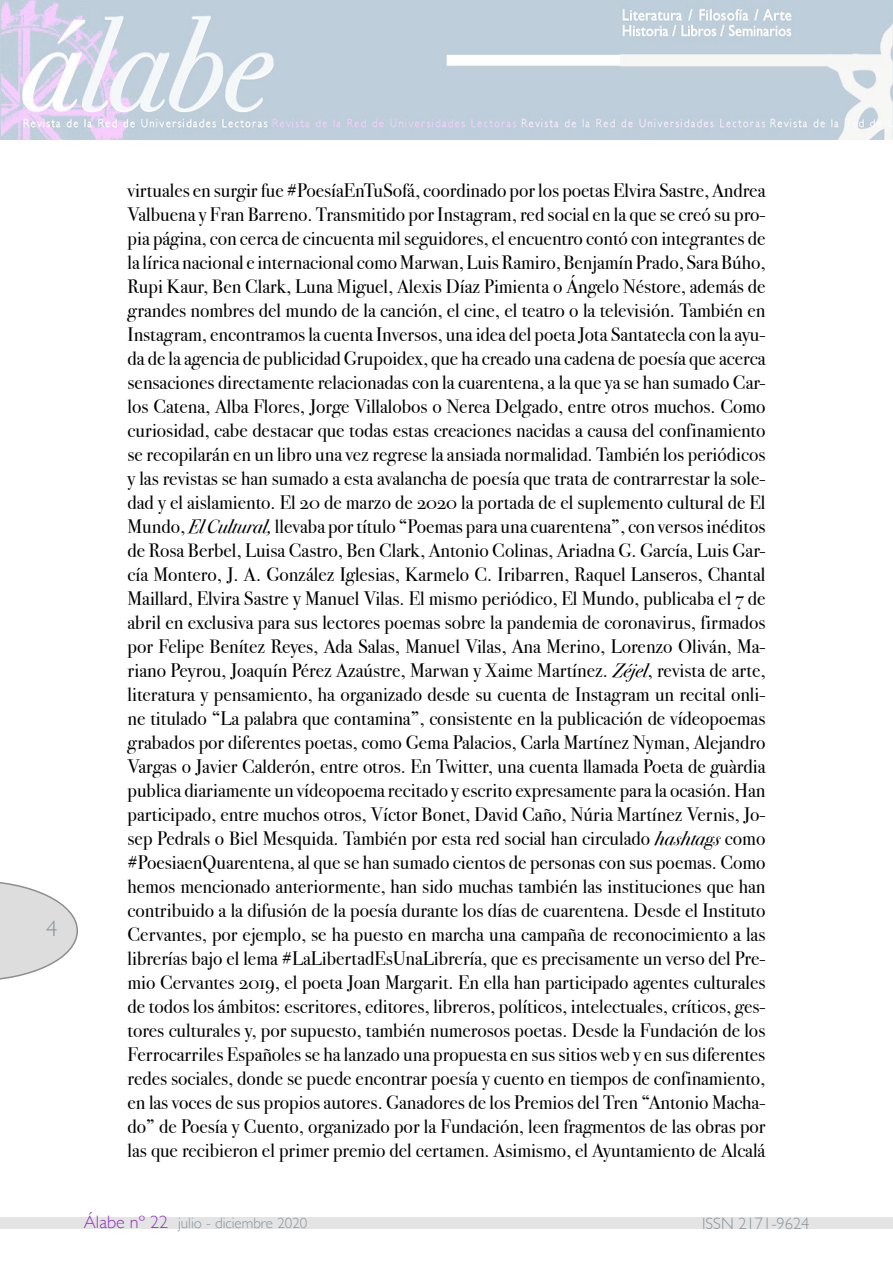
<style>
.page{position:relative;width:893px;height:1263px;background:#fff}
.page>*{position:absolute;margin:0;border:0;box-sizing:border-box;transform-origin:0 0}
.t1{font:300 22.5px "Gill Sans";color:#8a949d}
.t2{font:19.5px/24px "Bodoni Svty Two OSITCTT Book";color:#000;text-align:justify}
.t3{font:300 16.5px "Gill Sans";color:#8b959c}
.t4{font:300 15px "Gill Sans";color:#8b959c}
.s1{font-family:"Bodoni Svty Two OSITCTT Book It"}
.s2{font-size:18px;color:#9038b7}
</style>
<div class="page">
<svg style="left:0;top:882px;width:78px;height:98px"></svg>
<div style="left:0;top:1218px;width:893px;height:11px;background:#e4e4e4"></div>
<img style="left:0;top:0;width:893px;height:139px">
<p class="t1" style="left:46px;top:911px;width:13px">4</p>
<p class="t2" style="left:128px;top:178px;width:639px">virtuales en surgir fue #PoesíaEnTuSofá, coordinado por los poetas Elvira Sastre, Andrea Valbuena y Fran Barreno. Transmitido por Instagram, red social en la que se creó su pro&shy;pia página, con cerca de cincuenta mil seguidores, el encuentro contó con integrantes de la lírica nacional e internacional como Marwan, Luis Ramiro, Benjamín Prado, Sara Búho, Rupi Kaur, Ben Clark, Luna Miguel, Alexis Díaz Pimienta o Ángelo Néstore, además de grandes nombres del mundo de la canción, el cine, el teatro o la televisión. También en Instagram, encontramos la cuenta Inversos, una idea del poeta Jota Santatecla con la ayu&shy;da de la agencia de publicidad Grupoidex, que ha creado una cadena de poesía que acerca sensaciones directamente relacionadas con la cuarentena, a la que ya se han sumado Car&shy;los Catena, Alba Flores, Jorge Villalobos o Nerea Delgado, entre otros muchos. Como curiosidad, cabe destacar que todas estas creaciones nacidas a causa del confinamiento se recopilarán en un libro una vez regrese la ansiada normalidad. También los periódicos y las revistas se han sumado a esta avalancha de poesía que trata de contrarrestar la sole&shy;dad y el aislamiento. El 20 de marzo de 2020 la portada de el suplemento cultural de El Mundo, <span class="s1">El Cultural,</span> llevaba por título “Poemas para una cuarentena”, con versos inéditos de Rosa Berbel, Luisa Castro, Ben Clark, Antonio Colinas, Ariadna G. García, Luis Gar&shy;cía Montero, J. A. González Iglesias, Karmelo C. Iribarren, Raquel Lanseros, Chantal Maillard, Elvira Sastre y Manuel Vilas. El mismo periódico, El Mundo, publicaba el 7 de abril en exclusiva para sus lectores poemas sobre la pandemia de coronavirus, firmados por Felipe Benítez Reyes, Ada Salas, Manuel Vilas, Ana Merino, Lorenzo Oliván, Ma&shy;riano Peyrou, Joaquín Pérez Azaústre, Marwan y Xaime Martínez. <span class="s1">Zéjel</span>, revista de arte, literatura y pensamiento, ha organizado desde su cuenta de Instagram un recital onli&shy;ne titulado “La palabra que contamina”, consistente en la publicación de vídeopoemas grabados por diferentes poetas, como Gema Palacios, Carla Martínez Nyman, Alejandro Vargas o Javier Calderón, entre otros. En Twitter, una cuenta llamada Poeta de guàrdia publica diariamente un vídeopoema recitado y escrito expresamente para la ocasión. Han participado, entre muchos otros, Víctor Bonet, David Caño, Núria Martínez Vernis, Jo&shy;sep Pedrals o Biel Mesquida. También por esta red social han circulado <span class="s1">hashtags</span> como #PoesiaenQuarentena, al que se han sumado cientos de personas con sus poemas. Como hemos mencionado anteriormente, han sido muchas también las instituciones que han contribuido a la difusión de la poesía durante los días de cuarentena. Desde el Instituto Cervantes, por ejemplo, se ha puesto en marcha una campaña de reconocimiento a las librerías bajo el lema #LaLibertadEsUnaLibrería, que es precisamente un verso del Pre&shy;mio Cervantes 2019, el poeta Joan Margarit. En ella han participado agentes culturales de todos los ámbitos: escritores, editores, libreros, políticos, intelectuales, críticos, ges&shy;tores culturales y, por supuesto, también numerosos poetas. Desde la Fundación de los Ferrocarriles Españoles se ha lanzado una propuesta en sus sitios web y en sus diferentes redes sociales, donde se puede encontrar poesía y cuento en tiempos de confinamiento, en las voces de sus propios autores. Ganadores de los Premios del Tren “Antonio Macha&shy;do” de Poesía y Cuento, organizado por la Fundación, leen fragmentos de las obras por las que recibieron el primer premio del certamen. Asimismo, el Ayuntamiento de Alcalá</p>
<p class="t4" style="left:84px;top:1211px;width:225px"><span class="s2">Álabe nº 22</span> julio - diciembre 2020</p>
<p class="t3" style="left:702px;top:1211px;width:109px">ISSN 2171-9624</p>
</div>
